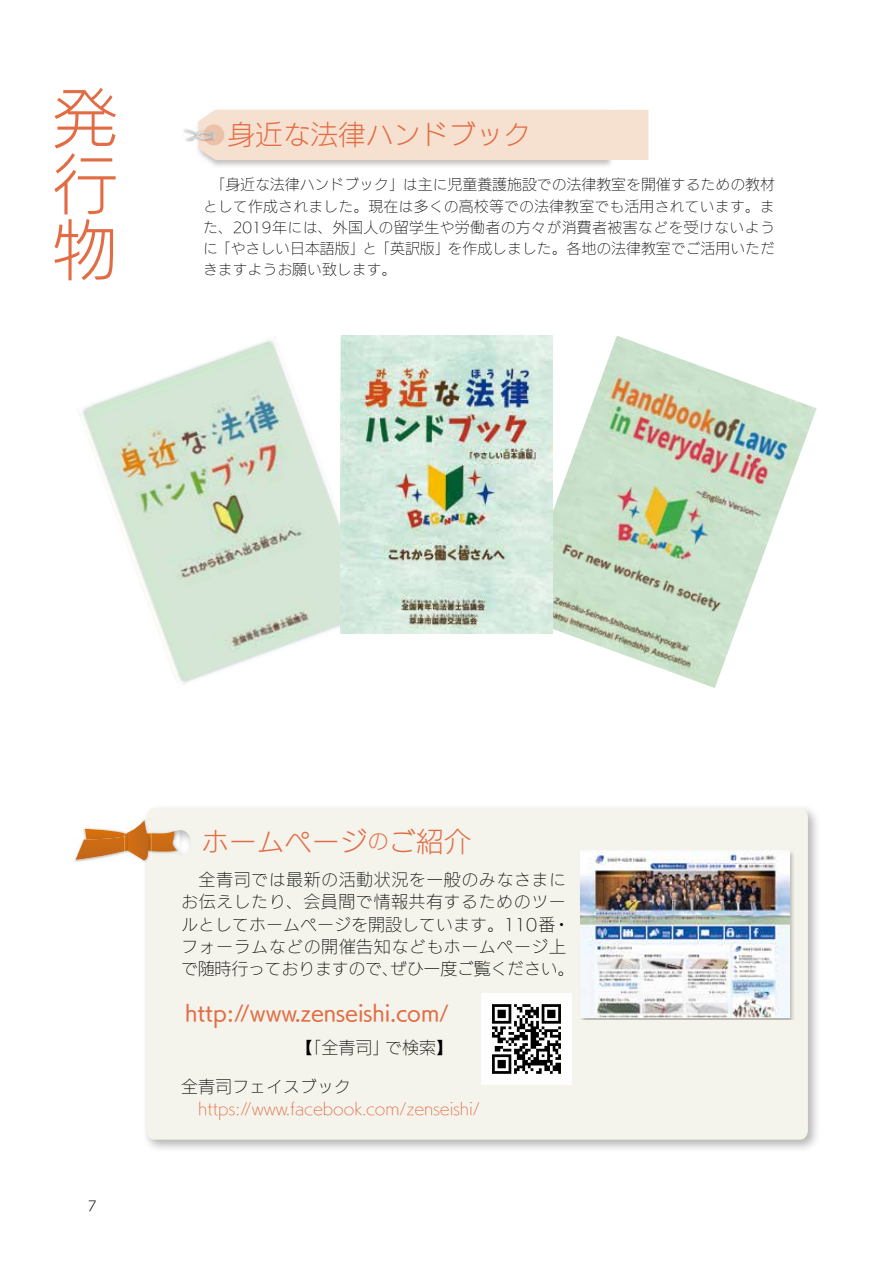
<style>
.page{position:relative;width:893px;height:1263px;background:#fff}
.page>*{position:absolute;margin:0;border:0;box-sizing:border-box;transform-origin:0 0}
.t1{font:65.85px/65.8px "UD Kakugo Small Pr 6 N L";color:#e26c44;text-align:justify}
.t2{font:27.6px "UD Kakugo Small Pr 6 N L";color:#e26c44}
.t3{font:21.3px "UD Kakugo Small Pr 6 N M";color:#e26c44}
.t4{font:16.95px/22.4px "UD Kakugo Small Pr 6 N EL";letter-spacing:.03em;color:#000}
.t5{font:16.95px "UD Kakugo Small Pr 6 N EL";color:#e26c44}
.t6{font:16.95px "UD Kakugo Small Pr 6 N EL";color:#000}
.t7{font:14.85px/21.3px "UD Kakugo Small Pr 6 N EL";color:#000;text-align:justify}
.t8{font:13.8px "UD Kakugo Small Pr 6 N L";color:#000}
.s1{font-size:21.3px}
</style>
<div class="page">
<div style="left:183px;top:110px;width:465px;height:50px;background:#f6e1d0"></div>
<img style="left:80px;top:340px;width:298px;height:343px">
<img style="left:515px;top:336px;width:302px;height:352px">
<img style="left:340px;top:336px;width:213px;height:297px">
<div style="left:142px;top:803px;width:679px;height:350px;background:#000;opacity:.3"></div>
<div style="left:147px;top:808px;width:661px;height:332px;background:#f4f4ec"></div>
<img style="left:578px;top:847px;width:218px;height:173px">
<img style="left:580px;top:850px;width:209px;height:167px">
<img style="left:481px;top:994px;width:91px;height:90px">
<img style="left:75px;top:857px;width:14px;height:5px">
<img style="left:151px;top:829px;width:29px;height:33px">
<img style="left:141px;top:818px;width:10px;height:45px">
<svg style="left:76px;top:820px;width:101px;height:40px"></svg>
<h1 class="t1" style="left:52px;top:81px;width:65px">発行物</h1>
<h2 class="t2" style="left:227px;top:110px;width:306px">身近な法律ハンドブック</h2>
<p class="t7" style="left:203px;top:173px;width:573px">　「身近な法律ハンドブック」は主に児童養護施設での法律教室を開催するための教材として作成されました。現在は多くの高校等での法律教室でも活用されています。また、2019年には、外国人の留学生や労働者の方々が消費者被害などを受けないように「やさしい日本語版」と「英訳版」を作成しました。各地の法律教室でご活用いただきますようお願い致します。</p>
<p class="t8" style="left:85px;top:1193px;width:15px">７</p>
<h2 class="t2" style="left:201px;top:816px;width:271px">ホームページ<span class="s1">の</span>ご紹介</h2>
<p class="t4" style="left:181px;top:867px;width:395px">　全青司では最新の活動状況を一般のみなさまにお伝えしたり、会員間で情報共有するためのツールとしてホームページを開設しています。110番・フォーラムなどの開催告知などもホームページ上で随時行っておりますので、ぜひ一度ご覧ください。</p>
<h3 class="t3" style="left:185px;top:1001px;width:265px">http://www.zenseishi.com/</h3>
<p class="t4" style="left:296px;top:1035px;width:159px">【「全青司」で検索】</p>
<p class="t6" style="left:181px;top:1071px;width:172px">全青司フェイスブック</p>
<p class="t5" style="left:198px;top:1093px;width:283px">https://www.facebook.com/zenseishi/</p>
</div>
